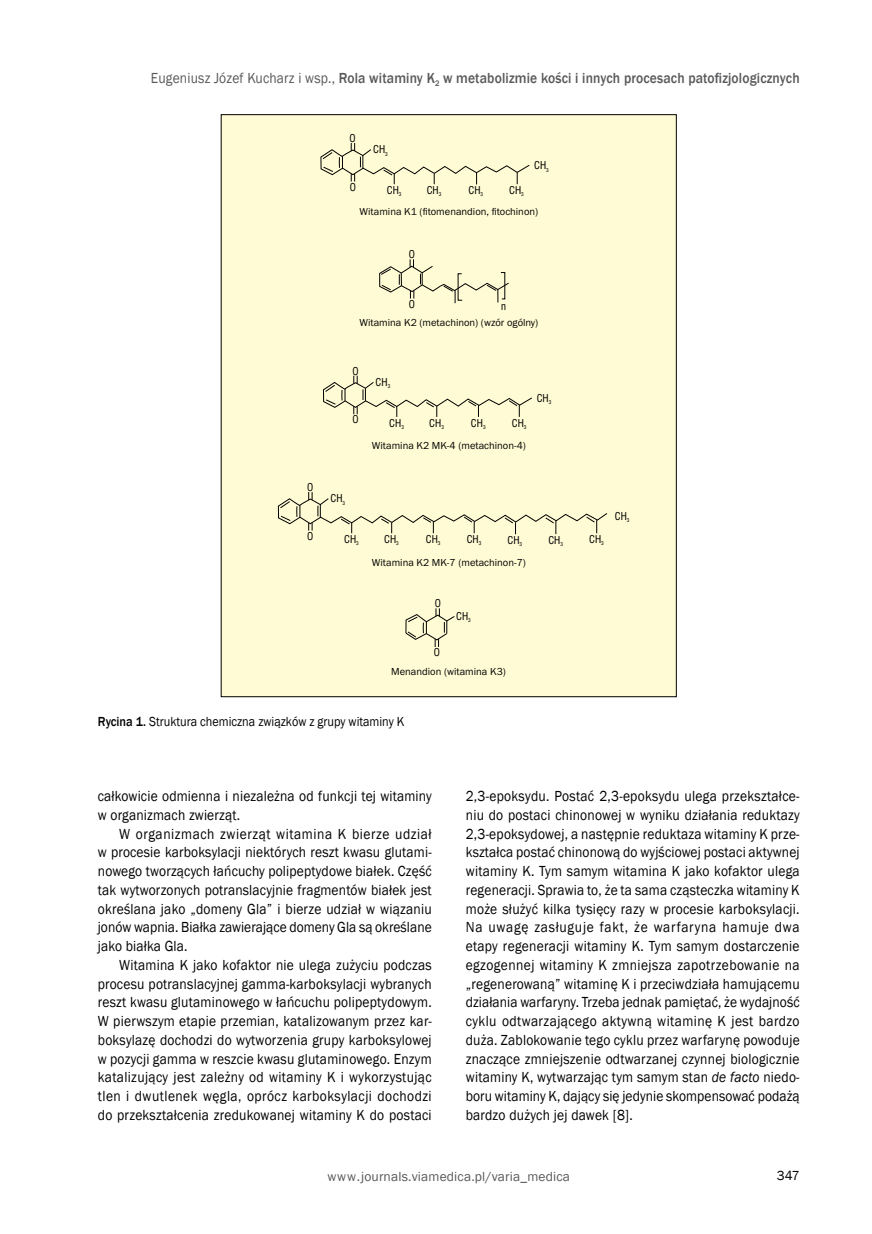
<style>
.page{position:relative;width:872px;height:1234px;background:#fff}
.page>*{position:absolute;margin:0;border:0;box-sizing:border-box;transform-origin:0 0}
.t1{font:15px/18.8px "Franklin Gothic";letter-spacing:.01em;color:#000;text-align:justify;scale:.9 1}
.t2{font:500 15px "Franklin Gothic";letter-spacing:.01em;color:#58595b;scale:.9 1}
.t3{font:13.5px "Franklin Gothic";color:#000;scale:.9 1}
.t4{font:13.5px "Franklin Gothic";letter-spacing:.01em;color:#58595b}
.t5{font:13.5px "Franklin Gothic";color:#000}
.t6{font:10.5px "Franklin Gothic";color:#000}
.t7{font:10.5px "Swis 721 Cn EU";color:#000}
.s1{font-weight:400}
.s2{font-weight:500}
.s3{font-style:italic}
</style>
<div class="page">
<div style="left:221px;top:115px;width:455px;height:581px;background:#fffcd5"></div>
<svg style="left:278px;top:492px;width:330px;height:42px"></svg>
<svg style="left:323px;top:375px;width:209px;height:42px"></svg>
<svg style="left:405px;top:608px;width:50px;height:38px"></svg>
<svg style="left:320px;top:143px;width:210px;height:41px"></svg>
<svg style="left:379px;top:259px;width:130px;height:44px"></svg>
<p class="t2" style="left:151px;top:69px;width:722px"><span class="s1">Eugeniusz Józef Kucharz i wsp.,</span> Rola witaminy K<sub>2</sub> w metabolizmie kości i innych procesach patofizjologicznych</p>
<p class="t7" style="left:350px;top:131px;width:8px">O</p>
<p class="t7" style="left:350px;top:180px;width:8px">O</p>
<p class="t7" style="left:373px;top:143px;width:16px">CH<sub>3</sub></p>
<p class="t7" style="left:387px;top:183px;width:16px">CH<sub>3</sub></p>
<p class="t7" style="left:427px;top:183px;width:16px">CH<sub>3</sub></p>
<p class="t7" style="left:468px;top:183px;width:16px">CH<sub>3</sub></p>
<p class="t7" style="left:509px;top:183px;width:16px">CH<sub>3</sub></p>
<p class="t7" style="left:534px;top:159px;width:16px">CH<sub>3</sub></p>
<p class="t6" style="left:359px;top:205px;width:180px">Witamina K1 (fitomenandion, fitochinon)</p>
<p class="t7" style="left:409px;top:247px;width:8px">O</p>
<p class="t7" style="left:409px;top:297px;width:8px">O</p>
<p class="t7" style="left:501px;top:299px;width:6px">n</p>
<p class="t6" style="left:359px;top:316px;width:180px">Witamina K2 (metachinon) (wzór ogólny)</p>
<p class="t7" style="left:307px;top:480px;width:8px">O</p>
<p class="t7" style="left:307px;top:529px;width:8px">O</p>
<p class="t7" style="left:352px;top:364px;width:8px">O</p>
<p class="t7" style="left:352px;top:412px;width:8px">O</p>
<p class="t7" style="left:376px;top:375px;width:16px">CH<sub>3</sub></p>
<p class="t7" style="left:389px;top:416px;width:16px">CH<sub>3</sub></p>
<p class="t7" style="left:429px;top:416px;width:16px">CH<sub>3</sub></p>
<p class="t7" style="left:471px;top:416px;width:16px">CH<sub>3</sub></p>
<p class="t7" style="left:512px;top:416px;width:16px">CH<sub>3</sub></p>
<p class="t6" style="left:372px;top:438px;width:156px">Witamina K2 MK-4 (metachinon-4)</p>
<p class="t7" style="left:537px;top:391px;width:16px">CH<sub>3</sub></p>
<p class="t7" style="left:330px;top:491px;width:16px">CH<sub>3</sub></p>
<p class="t7" style="left:344px;top:532px;width:16px">CH<sub>3</sub></p>
<p class="t7" style="left:384px;top:532px;width:16px">CH<sub>3</sub></p>
<p class="t7" style="left:426px;top:532px;width:16px">CH<sub>3</sub></p>
<p class="t7" style="left:467px;top:532px;width:16px">CH<sub>3</sub></p>
<p class="t7" style="left:507px;top:533px;width:16px">CH<sub>3</sub></p>
<p class="t7" style="left:548px;top:533px;width:16px">CH<sub>3</sub></p>
<p class="t7" style="left:589px;top:532px;width:16px">CH<sub>3</sub></p>
<p class="t6" style="left:372px;top:555px;width:156px">Witamina K2 MK-7 (metachinon-7)</p>
<p class="t7" style="left:615px;top:509px;width:16px">CH<sub>3</sub></p>
<p class="t7" style="left:435px;top:596px;width:8px">O</p>
<p class="t7" style="left:434px;top:645px;width:8px">O</p>
<p class="t7" style="left:456px;top:609px;width:16px">CH<sub>3</sub></p>
<p class="t6" style="left:391px;top:665px;width:116px">Menandion (witamina K3)</p>
<p class="t3" style="left:98px;top:712px;width:342px"><span class="s2">Rycina 1.</span> Struktura chemiczna związków z grupy witaminy K</p>
<p class="t1" style="left:98px;top:786px;width:372px">całkowicie odmienna i niezależna od funkcji tej witaminy w organizmach zwierząt.</p>
<p class="t1" style="left:98px;top:824px;width:372px;text-indent:21px">W organizmach zwierząt witamina K bierze udział w procesie karboksylacji niektórych reszt kwasu glutami&shy;nowego tworzących łańcuchy polipeptydowe białek. Część tak wytworzonych potranslacyjnie fragmentów białek jest określana jako „domeny Gla” i bierze udział w wiązaniu jonów wapnia. Białka zawierające domeny Gla są określane jako białka Gla.</p>
<p class="t1" style="left:98px;top:955px;width:372px;text-indent:21px">Witamina K jako kofaktor nie ulega zużyciu podczas procesu potranslacyjnej gamma-karboksylacji wybranych reszt kwasu glutaminowego w łańcuchu polipeptydowym.<br>W pierwszym etapie przemian, katalizowanym przez kar&shy;boksylazę dochodzi do wytworzenia grupy karboksylowej w pozycji gamma w reszcie kwasu glutaminowego. Enzym katalizujący jest zależny od witaminy K i wykorzystując tlen i dwutlenek węgla, oprócz karboksylacji dochodzi do przekształcenia zredukowanej witaminy K do postaci</p>
<p class="t1" style="left:466px;top:786px;width:372px">2,3-epoksydu. Postać 2,3-epoksydu ulega przekształce&shy;niu do postaci chinonowej w wyniku działania reduktazy 2,3-epoksydowej, a następnie reduktaza witaminy K prze&shy;kształca postać chinonową do wyjściowej postaci aktywnej witaminy K. Tym samym witamina K jako kofaktor ulega regeneracji. Sprawia to, że ta sama cząsteczka witaminy K może służyć kilka tysięcy razy w procesie karboksylacji.<br>Na uwagę zasługuje fakt, że warfaryna hamuje dwa etapy regeneracji witaminy K. Tym samym dostarczenie egzogennej witaminy K zmniejsza zapotrzebowanie na „regenerowaną” witaminę K i przeciwdziała hamującemu działania warfaryny. Trzeba jednak pamiętać, że wydajność cyklu odtwarzającego aktywną witaminę K jest bardzo duża. Zablokowanie tego cyklu przez warfarynę powoduje znaczące zmniejszenie odtwarzanej czynnej biologicznie witaminy K, wytwarzając tym samym stan <span class="s3">de facto</span> niedo&shy;boru witaminy K, dający się jedynie skompensować podażą bardzo dużych jej dawek [8].</p>
<p class="t4" style="left:327px;top:1168px;width:244px">www.journals.viamedica.pl/varia_medica</p>
<p class="t5" style="left:776px;top:1166px;width:24px">347</p>
</div>
